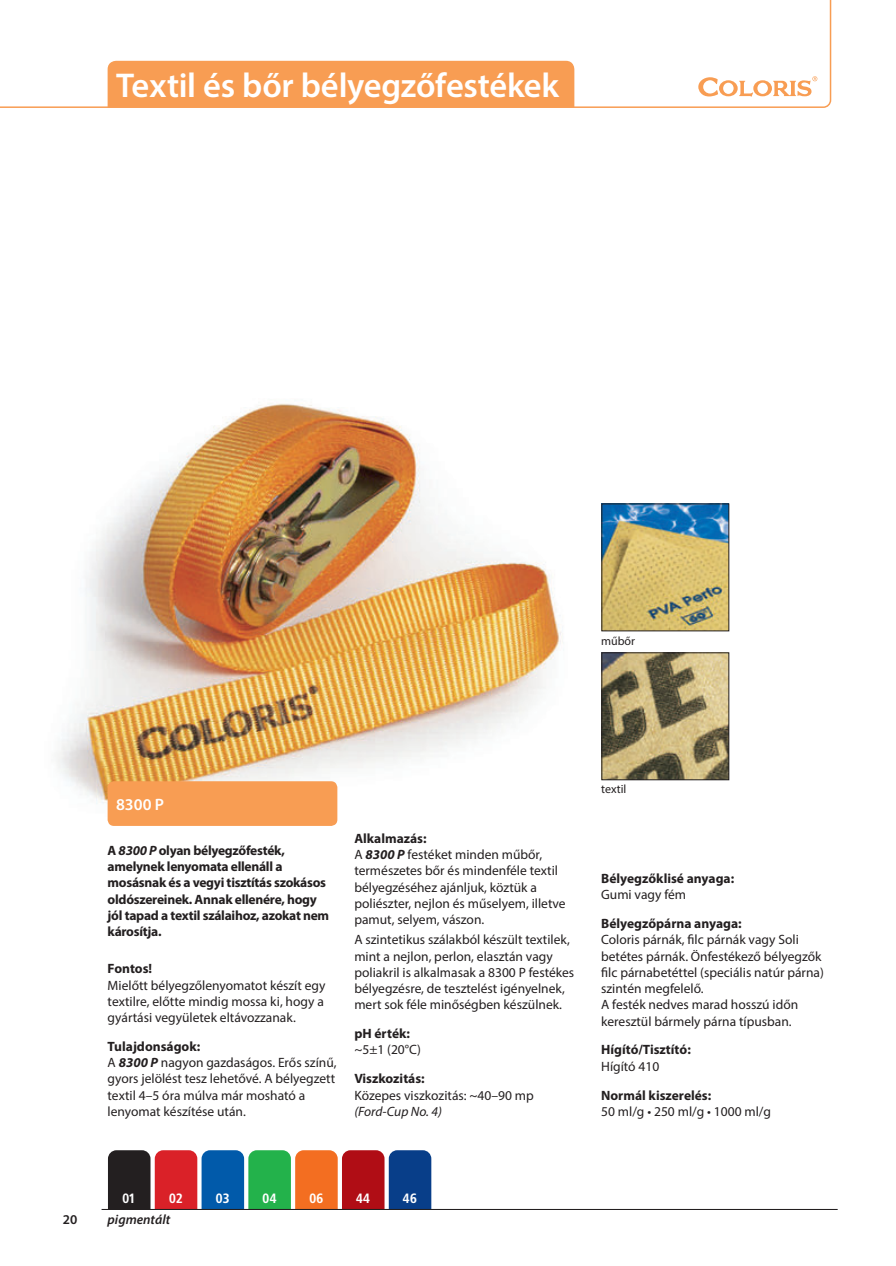
<style>
.page{position:relative;width:896px;height:1266px;background:#fff}
.page>*{position:absolute;margin:0;border:0;box-sizing:border-box;transform-origin:0 0}
.t1{font:600 34.5px "Myriad Pro";letter-spacing:-.01em;color:#fff}
.t2{font:600 16.5px "Myriad Pro";color:#fff}
.t3{font:13.5px/16.2px "Myriad Pro";color:#231f20}
.t4{font:700 13.5px/16.2px "Myriad Pro";letter-spacing:-.02em;color:#231f20}
.t5{font:700 13.5px "Myriad Pro";color:#231f20}
.t6{font:700 13.5px "Transit";color:#fff}
.t7{font:italic 13.5px "Myriad Pro";letter-spacing:-.005em;color:#231f20}
.t8{font:italic 600 13.5px "Myriad Pro";color:#231f20}
.t9{font:600 13.5px "Myriad Pro";color:#231f20}
.t10{font:12px "Myriad Pro";color:#231f20}
.s1{font-style:italic}
.s2{font-weight:700}
.s3{font-weight:700;font-style:italic}
</style>
<div class="page">
<img style="left:57px;top:403px;width:585px;height:423px">
<div style="left:108px;top:1150px;width:42px;height:68px;background:#231f20;border-radius:9px"></div>
<div style="left:155px;top:1150px;width:42px;height:68px;background:#da2128;border-radius:9px"></div>
<div style="left:201px;top:1150px;width:43px;height:68px;background:#015aaa;border-radius:9px"></div>
<div style="left:248px;top:1150px;width:43px;height:68px;background:#23b24b;border-radius:9px"></div>
<div style="left:295px;top:1150px;width:42px;height:68px;background:#f36e21;border-radius:9px"></div>
<div style="left:389px;top:1150px;width:42px;height:68px;background:#083e89;border-radius:9px"></div>
<div style="left:342px;top:1150px;width:42px;height:68px;background:#b00d15;border-radius:9px"></div>
<hr style="left:102px;top:1208px;width:735px;height:2px;background:#231f20">
<div style="left:102px;top:1209px;width:735px;height:13px;background:#fff"></div>
<img style="left:603px;top:505px;width:124px;height:124px">
<img style="left:603px;top:654px;width:124px;height:124px">
<div style="left:601px;top:652px;width:128px;height:128px;border:1px solid #231f20"></div>
<svg style="left:0;top:0;width:831px;height:108px"></svg>
<svg style="left:698px;top:76px;width:119px;height:21px"></svg>
<div style="left:108px;top:781px;width:229px;height:44px;background:#f89d53;border-radius:6px"></div>
<div style="left:108px;top:61px;width:466px;height:47px;background:#f89d53"></div>
<h1 class="t1" style="left:116px;top:72px;width:444px">Textil és bőr bélyegzőfestékek</h1>
<p class="t10" style="left:601px;top:636px;width:35px">műbőr</p>
<p class="t9" style="left:63px;top:1214px;width:16px">20</p>
<p class="t2" style="left:116px;top:798px;width:50px">8300 P</p>
<p class="t4" style="left:108px;top:843px;width:223px">A <span class="s1">8300 P</span> olyan bélyegzőfesték, amelynek lenyomata ellenáll a mosásnak és a vegyi tisztítás szokásos oldószereinek. Annak ellenére, hogy jól tapad a textil szálaihoz, azokat nem károsítja.</p>
<p class="t4" style="left:108px;top:961px;width:46px">Fontos!</p>
<p class="t3" style="left:108px;top:978px;width:219px;text-align:justify">Mielőtt bélyegzőlenyomatot készít egy textilre, előtte mindig mossa ki, hogy a gyártási vegyületek eltávozzanak.</p>
<p class="t3" style="left:108px;top:1039px;width:230px"><span class="s2">Tulajdonságok:<br></span>A <span class="s3">8300 P</span> nagyon gazdaságos. Erős színű, gyors jelölést tesz lehetővé. A bélyegzett textil 4–5 óra múlva már mosható a lenyomat készítése után.</p>
<p class="t3" style="left:354px;top:831px;width:213px"><span class="s2">Alkalmazás:<br></span>A <span class="s3">8300 P</span> festéket minden műbőr, természetes bőr és mindenféle textil bélyegzéséhez ajánljuk, köztük a poliészter, nejlon és műselyem, illetve pamut, selyem, vászon.</p>
<p class="t3" style="left:354px;top:932px;width:221px">A szintetikus szálakból készült textilek, mint a nejlon, perlon, elasztán vagy poliakril is alkalmasak a 8300 P festékes bélyegzésre, de tesztelést igényelnek, mert sok féle minőségben készülnek.</p>
<p class="t4" style="left:354px;top:1026px;width:57px">pH érték:</p>
<p class="t3" style="left:354px;top:1042px;width:68px">~5±1 (20°C)</p>
<p class="t5" style="left:354px;top:1073px;width:72px">Viszkozitás:</p>
<p class="t3" style="left:354px;top:1087px;width:181px">Közepes viszkozitás: ~40–90 mp</p>
<p class="t7" style="left:354px;top:1106px;width:89px">(Ford-Cup No. 4)</p>
<p class="t10" style="left:601px;top:784px;width:27px">textil</p>
<p class="t5" style="left:601px;top:873px;width:134px">Bélyegzőklisé anyaga:</p>
<p class="t3" style="left:601px;top:887px;width:86px">Gumi vagy fém</p>
<p class="t5" style="left:601px;top:918px;width:142px">Bélyegzőpárna anyaga:</p>
<p class="t3" style="left:601px;top:932px;width:224px">Coloris párnák, filc párnák vagy Soli betétes párnák. Önfestékező bélyegzők filc párnabetéttel (speciális natúr párna) szintén megfelelő.<br>A festék nedves marad hosszú időn keresztül bármely párna típusban.</p>
<p class="t5" style="left:601px;top:1044px;width:91px">Hígító/Tisztító:</p>
<p class="t3" style="left:601px;top:1059px;width:60px">Hígító 410</p>
<p class="t5" style="left:601px;top:1089px;width:112px">Normál kiszerelés:</p>
<p class="t3" style="left:601px;top:1104px;width:171px">50 ml/g • 250 ml/g • 1000 ml/g</p>
<p class="t6" style="left:122px;top:1190px;width:15px">01</p>
<p class="t6" style="left:169px;top:1190px;width:16px">02</p>
<p class="t6" style="left:216px;top:1190px;width:15px">03</p>
<p class="t6" style="left:262px;top:1190px;width:16px">04</p>
<p class="t6" style="left:309px;top:1190px;width:16px">06</p>
<p class="t6" style="left:356px;top:1190px;width:16px">44</p>
<p class="t6" style="left:403px;top:1190px;width:16px">46</p>
<p class="t8" style="left:108px;top:1214px;width:64px">pigmentált</p>
</div>
